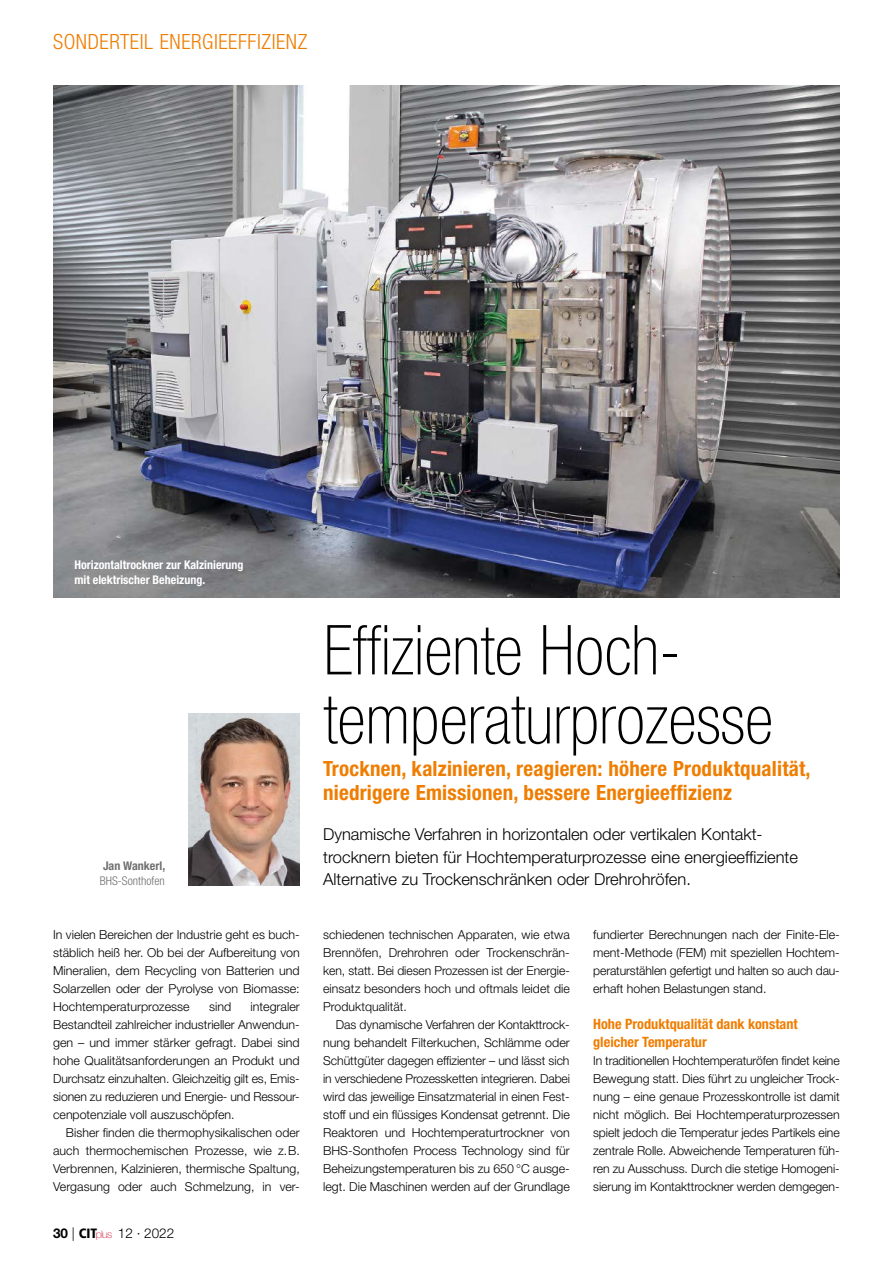
<style>
.page{position:relative;width:893px;height:1263px;background:#fff}
.page>*{position:absolute;margin:0;border:0;box-sizing:border-box;transform-origin:0 0}
.t1{font:100 condensed 69px/69px "Helvetica Neue LT Std";color:#000}
.t2{font:700 condensed 21px/24px "Helvetica Neue LT Std";letter-spacing:.01em;color:#ef7d00}
.t3{font:300 condensed 21px "Helvetica Neue LT Std";letter-spacing:.025em;color:#ef7d00}
.t4{font:300 16.5px/22.5px "Helvetica Neue LT Std";color:#000}
.t5{font:700 condensed 14.25px/18px "Helvetica Neue LT Std";color:#ef7d00}
.t6{font:300 13.5px "Helvetica Neue LT Std";color:#000}
.t7{font:300 12.3px/18px "Helvetica Neue LT Std";color:#000;text-align:justify}
.t8{font:700 condensed 12px/15px "Helvetica Neue LT Std";color:#fff}
.t9{font:300 condensed 12px "Helvetica Neue LT Std";color:#706f6f}
.t10{font:700 condensed 12px "Helvetica Neue LT Std";color:#706f6f}
.s1{font-weight:700}
.s2{font-family:"Frutiger LT Std";font-weight:900;font-stretch:condensed}
.s3{font-weight:100;font-size:10.65px;color:#ce1531}
</style>
<div class="page">
<img style="left:53px;top:85px;width:787px;height:513px">
<img style="left:188px;top:713px;width:112px;height:172px">
<h2 class="t3" style="left:53px;top:29px;width:256px">SONDERTEIL ENERGIEEFFIZIENZ</h2>
<p class="t8" style="left:74px;top:557px;width:171px">Horizontaltrockner zur Kalzinierung mit elektrischer Beheizung.</p>
<p class="t10" style="left:103px;top:859px;width:64px">Jan Wankerl,</p>
<p class="t9" style="left:100px;top:874px;width:66px">BHS-SONTHOFEN</p>
<p class="t7" style="left:53px;top:925px;width:248px">In vielen Bereichen der Industrie geht es buch&shy;stäblich heiß her. Ob bei der Aufbereitung von Mineralien, dem Recycling von Batterien und Solarzellen oder der Pyrolyse von Biomasse:<br>Hochtemperaturprozesse</p>
<p class="t7" style="left:53px;top:997px;width:248px;text-indent:197px">integraler Bestandteil zahlreicher industrieller Anwendun&shy;gen – und immer stärker gefragt. Dabei sind hohe Qualitätsanforderungen an Produkt und Durchsatz einzuhalten. Gleichzeitig gilt es, Emis&shy;sionen zu reduzieren und Energie- und Ressour&shy;cenpotenziale voll auszuschöpfen.</p>
<p class="t7" style="left:53px;top:1123px;width:248px;text-indent:13px">Bisher finden die thermophysikalischen oder auch thermochemischen Prozesse, wie z.B.<br>Verbrennen, Kalzinieren, thermische Spaltung, Vergasung oder auch Schmelzung, in ver-</p>
<p class="t7" style="left:209px;top:997px;width:24px">sind</p>
<p class="t6" style="left:53px;top:1224px;width:123px"><span class="s1">30</span> | <span class="s2">CIT</span><span class="s3">plus</span> 12 · 2022</p>
<h1 class="t1" style="left:323px;top:615px;width:451px">Effiziente Hoch&shy;temperaturprozesse</h1>
<h2 class="t2" style="left:323px;top:756px;width:489px">Trocknen, kalzinieren, reagieren: höhere Produktqualität, niedrigere Emissionen, bessere Energieeffizienz</h2>
<h3 class="t4" style="left:323px;top:823px;width:476px">Dynamische Verfahren in horizontalen oder vertikalen Kontakt&shy;trocknern bieten für Hochtemperaturprozesse eine energieeffiziente<br>Alternative zu Trockenschränken oder Drehrohröfen.</h3>
<p class="t7" style="left:323px;top:925px;width:248px">schiedenen technischen Apparaten, wie etwa Brennöfen, Drehrohren oder Trockenschrän&shy;ken, statt. Bei diesen Prozessen ist der Energie&shy;einsatz besonders hoch und oftmals leidet die Produktqualität.</p>
<p class="t7" style="left:323px;top:1015px;width:248px;text-indent:13px">Das dynamische Verfahren der Kontakttrock&shy;nung behandelt Filterkuchen, Schlämme oder Schüttgüter dagegen effizienter – und lässt sich in verschiedene Prozessketten integrieren. Dabei wird das jeweilige Einsatzmaterial in einen Fest&shy;stoff und ein flüssiges Kondensat getrennt. Die Reaktoren und Hochtemperaturtrockner von BHS-Sonthofen Process Technology sind für Beheizungstemperaturen bis zu 650 °C ausge&shy;legt. Die Maschinen werden auf der Grundlage</p>
<p class="t7" style="left:593px;top:925px;width:248px">fundierter Berechnungen nach der Finite-Ele&shy;ment-Methode (FEM) mit speziellen Hochtem&shy;peraturstählen gefertigt und halten so auch dau&shy;erhaft hohen Belastungen stand.</p>
<p class="t5" style="left:593px;top:1015px;width:206px">Hohe Produktqualität dank konstant gleicher Temperatur</p>
<p class="t7" style="left:593px;top:1051px;width:248px">In traditionellen Hochtemperaturöfen findet keine Bewegung statt. Dies führt zu ungleicher Trock&shy;nung – eine genaue Prozesskontrolle ist damit nicht möglich. Bei Hochtemperaturprozessen spielt jedoch die Temperatur jedes Partikels eine zentrale Rolle. Abweichende Temperaturen füh&shy;ren zu Ausschuss. Durch die stetige Homogeni&shy;sierung im Kontakttrockner werden demgegen-</p>
</div>
